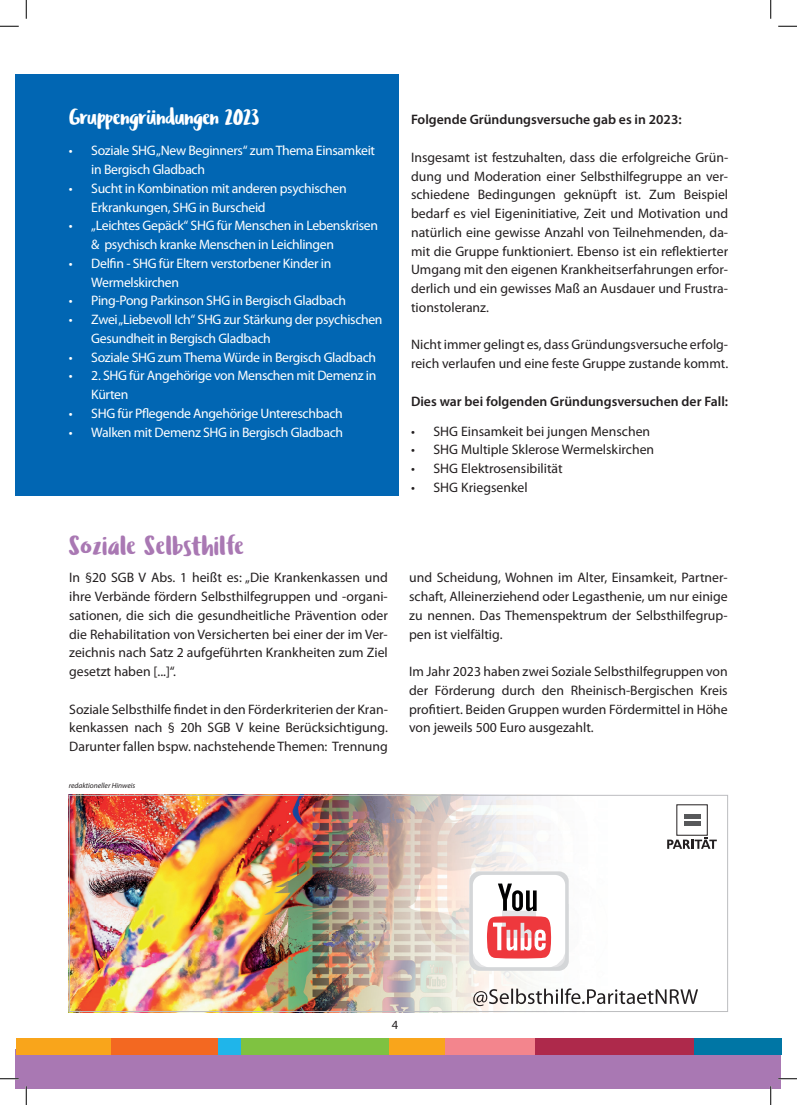
<style>
.page{position:relative;width:797px;height:1105px;background:#fff}
.page>*{position:absolute;margin:0;border:0;box-sizing:border-box;transform-origin:0 0}
.t1{font:27.5px "Ludicrous";color:#a978b3}
.t2{font:22.5px "Ludicrous";letter-spacing:-.025em;color:#fff}
.t3{font:13.75px/18.8px "Myriad Pro";color:#231f20;text-align:justify}
.t4{font:13.75px/18.8px "Myriad Pro";letter-spacing:-.025em;color:#fff}
.t5{font:600 13.75px "Myriad Pro";color:#231f20}
.t6{font:12.5px "Myriad Pro";color:#231f20}
.t7{font:italic 7.5px "Myriad Pro";color:#231f20}
</style>
<div class="page">
<div style="left:16px;top:1049px;width:765px;height:40px;background:#a978b3"></div>
<div style="left:16px;top:1038px;width:95px;height:17px;background:#f9a51b"></div>
<div style="left:111px;top:1038px;width:107px;height:17px;background:#f36821"></div>
<div style="left:218px;top:1038px;width:23px;height:17px;background:#1fb5ea"></div>
<div style="left:241px;top:1038px;width:148px;height:17px;background:#7fc241"></div>
<div style="left:444px;top:1038px;width:91px;height:17px;background:#f3858d"></div>
<div style="left:534px;top:1038px;width:160px;height:17px;background:#ae294b"></div>
<div style="left:694px;top:1038px;width:87px;height:17px;background:#0076a5"></div>
<div style="left:389px;top:1038px;width:55px;height:17px;background:#f9a51b"></div>
<img style="left:71px;top:795px;width:657px;height:217px">
<svg style="left:473px;top:988px;width:225px;height:18px"></svg>
<svg style="left:469px;top:871px;width:99px;height:100px"></svg>
<hr style="left:684px;top:815px;width:16px;height:4px;background:#57585a">
<hr style="left:684px;top:821px;width:16px;height:4px;background:#57585a">
<svg style="left:667px;top:837px;width:49px;height:12px"></svg>
<div style="left:69px;top:795px;width:658px;height:217px;border:1px solid #bcbdc0"></div>
<div style="left:16px;top:74px;width:382px;height:422px;background:#0166b3"></div>
<svg style="left:0;top:25px;width:19px;height:2px"></svg>
<svg style="left:778px;top:25px;width:19px;height:2px"></svg>
<svg style="left:0;top:1078px;width:19px;height:1px"></svg>
<svg style="left:778px;top:1078px;width:19px;height:1px"></svg>
<svg style="left:25px;top:0;width:2px;height:19px"></svg>
<svg style="left:25px;top:1086px;width:2px;height:19px"></svg>
<svg style="left:770px;top:0;width:1px;height:19px"></svg>
<svg style="left:770px;top:1086px;width:1px;height:19px"></svg>
<h2 class="t2" style="left:69px;top:102px;width:193px">Gruppengründungen 2023</h2>
<p class="t4" style="left:91px;top:141px;width:285px;text-indent:-22px">• Soziale SHG „New Beginners“ zum Thema Einsamkeit in Bergisch Gladbach</p>
<p class="t4" style="left:91px;top:179px;width:257px;text-indent:-22px">• Sucht in Kombination mit anderen psychischen<br>Erkrankungen, SHG in Burscheid</p>
<p class="t4" style="left:91px;top:216px;width:288px;text-indent:-22px">• „Leichtes Gepäck“ SHG für Menschen in Lebenskrisen &amp; psychisch kranke Menschen in Leichlingen</p>
<p class="t4" style="left:91px;top:254px;width:241px;text-indent:-22px">• Delfin - SHG für Eltern verstorbener Kinder in<br>Wermelskirchen</p>
<p class="t4" style="left:69px;top:291px;width:279px">• Ping-Pong Parkinson SHG in Bergisch Gladbach</p>
<p class="t4" style="left:91px;top:310px;width:293px;text-indent:-22px">• Zwei „Liebevoll Ich“ SHG zur Stärkung der psychischen<br>Gesundheit in Bergisch Gladbach</p>
<p class="t4" style="left:69px;top:347px;width:309px">• Soziale SHG zum Thema Würde in Bergisch Gladbach</p>
<p class="t4" style="left:91px;top:366px;width:287px;text-indent:-22px">• 2. SHG für Angehörige von Menschen mit Demenz in<br>Kürten</p>
<p class="t4" style="left:69px;top:404px;width:276px">• SHG für Pflegende Angehörige Untereschbach</p>
<p class="t4" style="left:69px;top:422px;width:276px">• Walken mit Demenz SHG in Bergisch Gladbach</p>
<h1 class="t1" style="left:69px;top:527px;width:177px">Soziale Selbsthilfe</h1>
<p class="t3" style="left:69px;top:568px;width:320px">In §20 SGB V Abs. 1 heißt es: „Die Krankenkassen und ihre Verbände fördern Selbsthilfegruppen und -organi&shy;sationen, die sich die gesundheitliche Prävention oder die Rehabilitation von Versicherten bei einer der im Ver&shy;zeichnis nach Satz 2 aufgeführten Krankheiten zum Ziel gesetzt haben [...]“.</p>
<p class="t3" style="left:69px;top:699px;width:320px">Soziale Selbsthilfe findet in den Förderkriterien der Kran&shy;kenkassen nach § 20h SGB V keine Berücksichtigung.<br>Darunter fallen bspw. nachstehende Themen: Trennung</p>
<p class="t7" style="left:69px;top:781px;width:68px">redaktioneller Hinweis</p>
<p class="t5" style="left:411px;top:111px;width:272px">Folgende Gründungsversuche gab es in 2023:</p>
<p class="t3" style="left:411px;top:148px;width:319px">Insgesamt ist festzuhalten, dass die erfolgreiche Grün&shy;dung und Moderation einer Selbsthilfegruppe an ver&shy;schiedene Bedingungen geknüpft ist. Zum Beispiel bedarf es viel Eigeninitiative, Zeit und Motivation und natürlich eine gewisse Anzahl von Teilnehmenden, da&shy;mit die Gruppe funktioniert. Ebenso ist ein reflektierter Umgang mit den eigenen Krankheitserfahrungen erfor&shy;derlich und ein gewisses Maß an Ausdauer und Frustra&shy;tionstoleranz.</p>
<p class="t3" style="left:411px;top:335px;width:319px">Nicht immer gelingt es, dass Gründungsversuche erfolg&shy;reich verlaufen und eine feste Gruppe zustande kommt.</p>
<p class="t5" style="left:411px;top:392px;width:319px">Dies war bei folgenden Gründungsversuchen der Fall:</p>
<p class="t3" style="left:411px;top:421px;width:241px">• SHG Einsamkeit bei jungen Menschen</p>
<p class="t3" style="left:411px;top:440px;width:245px">• SHG Multiple Sklerose Wermelskirchen</p>
<p class="t3" style="left:411px;top:459px;width:153px">• SHG Elektrosensibilität</p>
<p class="t3" style="left:411px;top:478px;width:118px">• SHG Kriegsenkel</p>
<p class="t3" style="left:409px;top:568px;width:320px">und Scheidung, Wohnen im Alter, Einsamkeit, Partner&shy;schaft, Alleinerziehend oder Legasthenie, um nur einige zu nennen. Das Themenspektrum der Selbsthilfegrup&shy;pen ist vielfältig.</p>
<p class="t3" style="left:409px;top:662px;width:320px">Im Jahr 2023 haben zwei Soziale Selbsthilfegruppen von der Förderung durch den Rheinisch-Bergischen Kreis profitiert. Beiden Gruppen wurden Fördermittel in Höhe von jeweils 500 Euro ausgezahlt.</p>
<p class="t6" style="left:392px;top:1017px;width:8px">4</p>
</div>
